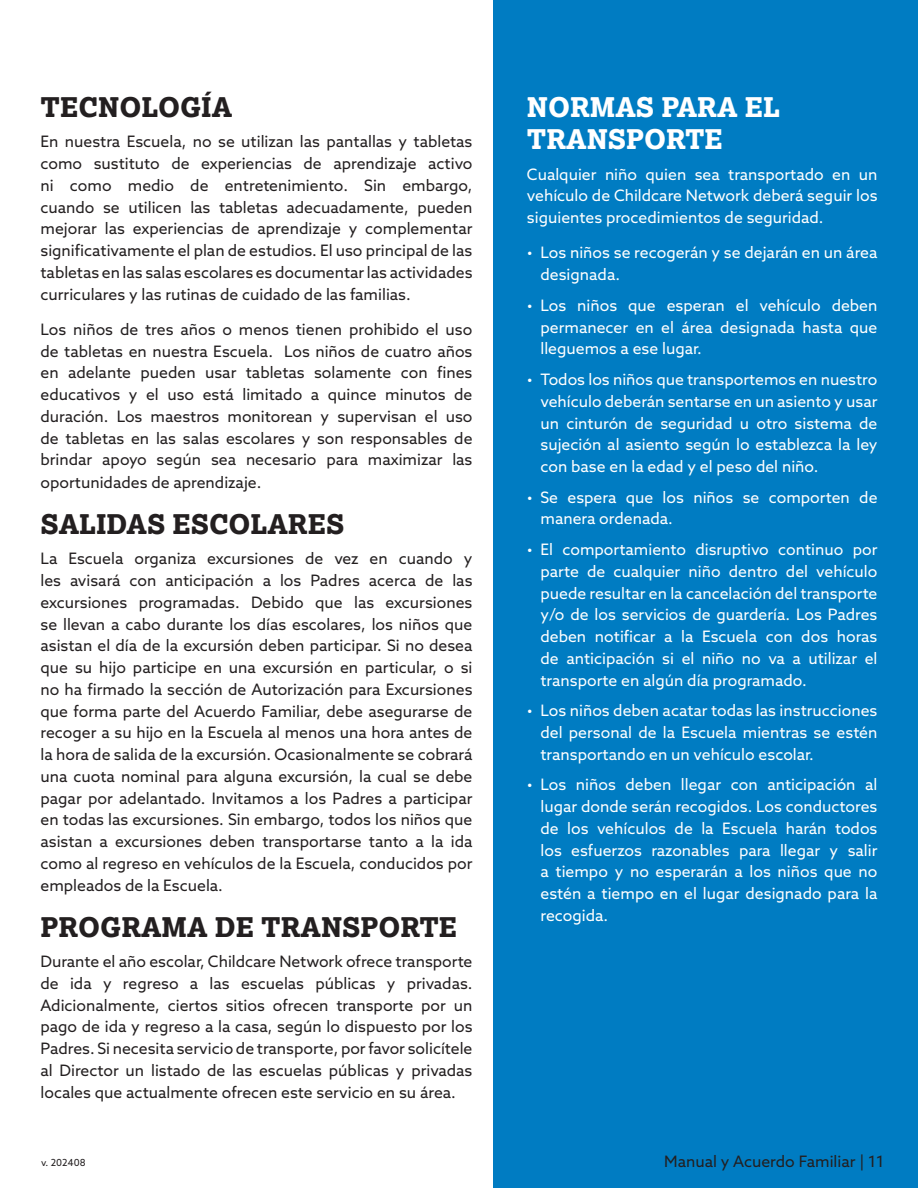
<style>
.page{position:relative;width:918px;height:1188px;background:#fff}
.page>*{position:absolute;margin:0;border:0;box-sizing:border-box;transform-origin:0 0}
.t1{font:800 27px "Lexia";color:#231f20}
.t2{font:800 27px/32.4px "Lexia";color:#fff}
.t3{font:15.75px/21.8px "Azo Sans";color:#231f20;text-align:justify}
.t4{font:15.75px/21.8px "Azo Sans";color:#fff;text-align:justify}
.t5{font:9.75px "Azo Sans";color:#231f20}
</style>
<div class="page">
<div style="left:494px;top:0;width:424px;height:1188px;background:#007cc2"></div>
<h1 class="t1" style="left:40px;top:89px;width:193px">TECNOLOGÍA</h1>
<p class="t3" style="left:40px;top:131px;width:434px">En nuestra Escuela, no se utilizan las pantallas y tabletas como sustituto de experiencias de aprendizaje activo ni como medio de entretenimiento. Sin embargo, cuando se utilicen las tabletas adecuadamente, pueden mejorar las experiencias de aprendizaje y complementar significativamente el plan de estudios. El uso principal de las tabletas en las salas escolares es documentar las actividades curriculares y las rutinas de cuidado de las familias.</p>
<p class="t3" style="left:40px;top:318px;width:434px">Los niños de tres años o menos tienen prohibido el uso de tabletas en nuestra Escuela. Los niños de cuatro años en adelante pueden usar tabletas solamente con fines educativos y el uso está limitado a quince minutos de duración. Los maestros monitorean y supervisan el uso de tabletas en las salas escolares y son responsables de brindar apoyo según sea necesario para maximizar las oportunidades de aprendizaje.</p>
<h1 class="t1" style="left:40px;top:506px;width:305px">SALIDAS ESCOLARES</h1>
<p class="t3" style="left:40px;top:548px;width:434px">La Escuela organiza excursiones de vez en cuando y les avisará con anticipación a los Padres acerca de las excursiones programadas. Debido que las excursiones se llevan a cabo durante los días escolares, los niños que asistan el día de la excursión deben participar. Si no desea que su hijo participe en una excursión en particular, o si no ha firmado la sección de Autorización para Excursiones que forma parte del Acuerdo Familiar, debe asegurarse de recoger a su hijo en la Escuela al menos una hora antes de la hora de salida de la excursión. Ocasionalmente se cobrará una cuota nominal para alguna excursión, la cual se debe pagar por adelantado. Invitamos a los Padres a participar en todas las excursiones. Sin embargo, todos los niños que asistan a excursiones deben transportarse tanto a la ida como al regreso en vehículos de la Escuela, conducidos por empleados de la Escuela.</p>
<h1 class="t1" style="left:40px;top:909px;width:418px">PROGRAMA DE TRANSPORTE</h1>
<p class="t3" style="left:40px;top:950px;width:434px">Durante el año escolar, Childcare Network ofrece transporte de ida y regreso a las escuelas públicas y privadas.<br>Adicionalmente, ciertos sitios ofrecen transporte por un pago de ida y regreso a la casa, según lo dispuesto por los Padres. Si necesita servicio de transporte, por favor solicítele al Director un listado de las escuelas públicas y privadas locales que actualmente ofrecen este servicio en su área.</p>
<h1 class="t2" style="left:527px;top:90px;width:255px">NORMAS PARA EL<br>TRANSPORTE</h1>
<p class="t4" style="left:527px;top:163px;width:352px">Cualquier niño quien sea transportado en un vehículo de Childcare Network deberá seguir los siguientes procedimientos de seguridad.</p>
<p class="t4" style="left:540px;top:242px;width:339px;text-indent:-13px">• Los niños se recogerán y se dejarán en un área designada.</p>
<p class="t4" style="left:540px;top:294px;width:339px;text-indent:-13px">• Los niños que esperan el vehículo deben permanecer en el área designada hasta que lleguemos a ese lugar.</p>
<p class="t4" style="left:540px;top:368px;width:339px;text-indent:-13px">• Todos los niños que transportemos en nuestro vehículo deberán sentarse en un asiento y usar un cinturón de seguridad u otro sistema de sujeción al asiento según lo establezca la ley con base en la edad y el peso del niño.</p>
<p class="t4" style="left:540px;top:486px;width:339px;text-indent:-13px">• Se espera que los niños se comporten de manera ordenada.</p>
<p class="t4" style="left:540px;top:538px;width:339px;text-indent:-13px">• El comportamiento disruptivo continuo por parte de cualquier niño dentro del vehículo puede resultar en la cancelación del transporte y/o de los servicios de guardería. Los Padres deben notificar a la Escuela con dos horas de anticipación si el niño no va a utilizar el transporte en algún día programado.</p>
<p class="t4" style="left:540px;top:700px;width:339px;text-indent:-13px">• Los niños deben acatar todas las instrucciones del personal de la Escuela mientras se estén transportando en un vehículo escolar.</p>
<p class="t4" style="left:540px;top:774px;width:339px;text-indent:-13px">• Los niños deben llegar con anticipación al lugar donde serán recogidos. Los conductores de los vehículos de la Escuela harán todos los esfuerzos razonables para llegar y salir a tiempo y no esperarán a los niños que no estén a tiempo en el lugar designado para la recogida.</p>
<p class="t5" style="left:41px;top:1156px;width:46px">v. 202408</p>
<p class="t3" style="left:664px;top:1150px;width:222px">Manual y Acuerdo Familiar | 11</p>
</div>
